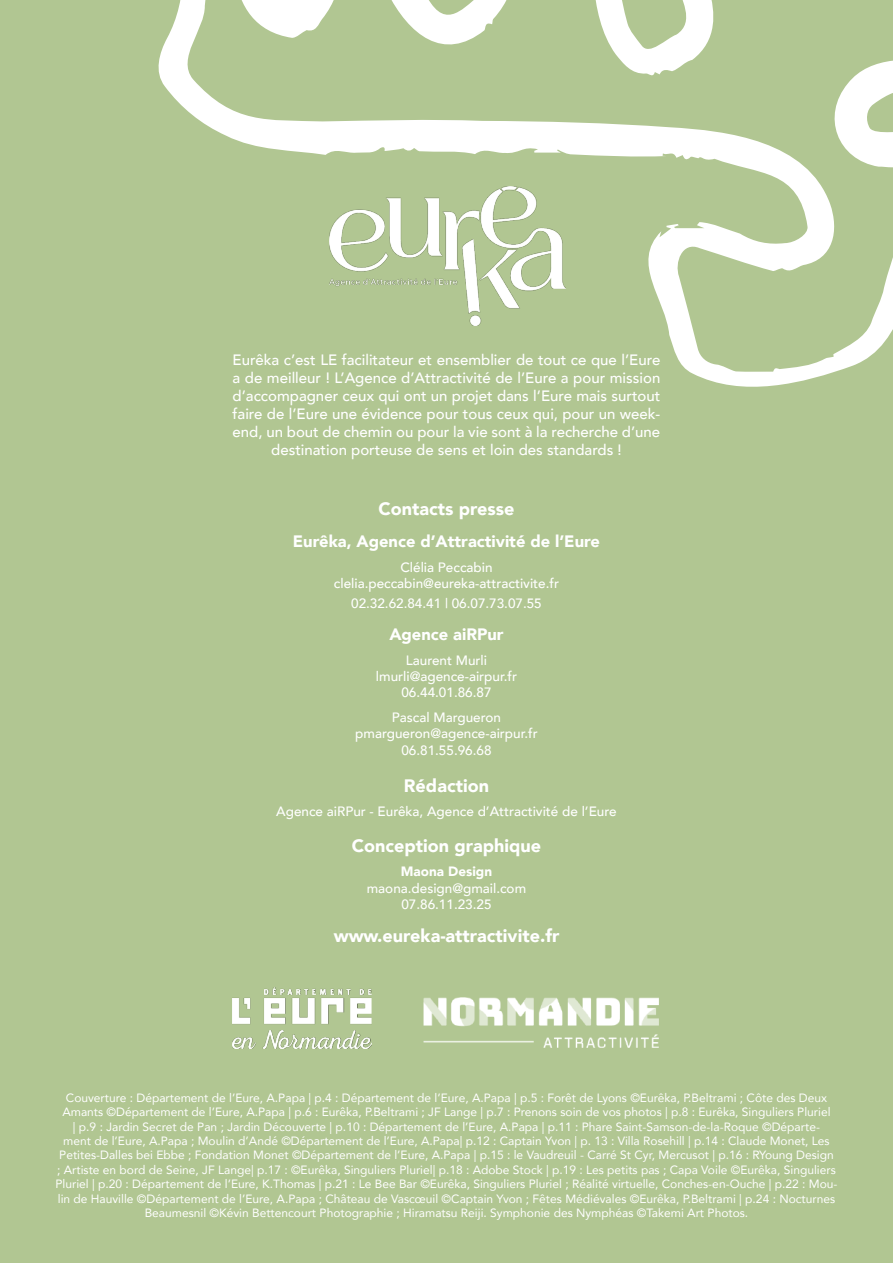
<style>
.page{position:relative;width:893px;height:1263px;background:#b1c692}
.page>*{position:absolute;margin:0;border:0;box-sizing:border-box;transform-origin:0 0}
.t1{font:900 18px "Avenir";color:#fff}
.t2{font:900 16.5px "Avenir";color:#fff}
.t3{font:500 15px/18px "Avenir";color:#fff;text-align:center}
.t4{font:500 13.5px/16.2px "Avenir";color:#fff;text-align:center}
.t5{font:900 13.5px "Avenir";color:#fff}
.t6{font:12px/14.4px "Avenir";color:#fff;text-align:center}
</style>
<div class="page">
<img style="left:233px;top:987px;width:138px;height:61px">
<img style="left:424px;top:997px;width:235px;height:50px">
<svg style="left:158px;top:0;width:735px;height:387px"></svg>
<p class="t3" style="left:233px;top:350px;width:429px">Eurêka c’est LE facilitateur et ensemblier de tout ce que l’Eure a de meilleur ! L’Agence d’Attractivité de l’Eure a pour mission d’accompagner ceux qui ont un projet dans l’Eure mais surtout faire de l’Eure une évidence pour tous ceux qui, pour un week&shy;end, un bout de chemin ou pour la vie sont à la recherche d’une destination porteuse de sens et loin des standards !</p>
<h1 class="t1" style="left:378px;top:493px;width:137px">Contacts presse</h1>
<h2 class="t2" style="left:293px;top:527px;width:309px">Eurêka, Agence d’Attractivité de l’Eure</h2>
<p class="t4" style="left:334px;top:558px;width:227px">Clélia Peccabin clelia.peccabin@eureka-attractivite.fr</p>
<p class="t4" style="left:351px;top:594px;width:192px">02.32.62.84.41 | 06.07.73.07.55</p>
<h2 class="t2" style="left:389px;top:620px;width:116px">Agence aiRPur</h2>
<p class="t4" style="left:376px;top:651px;width:143px">Laurent Murli lmurli@agence-airpur.fr<br>06.44.01.86.87</p>
<p class="t4" style="left:355px;top:709px;width:184px">Pascal Margueron pmargueron@agence-airpur.fr<br>06.81.55.96.68</p>
<h1 class="t1" style="left:404px;top:770px;width:86px">Rédaction</h1>
<p class="t4" style="left:276px;top:803px;width:342px">Agence aiRPur - Eurêka, Agence d’Attractivité de l’Eure</p>
<h1 class="t1" style="left:352px;top:830px;width:191px">Conception graphique</h1>
<p class="t5" style="left:401px;top:860px;width:93px">Maona Design</p>
<p class="t4" style="left:367px;top:879px;width:161px">maona.design@gmail.com<br>07.86.11.23.25</p>
<h1 class="t1" style="left:334px;top:920px;width:227px">www.eureka-attractivite.fr</h1>
<p class="t6" style="left:55px;top:1090px;width:783px">Couverture : Département de l’Eure, A.Papa | p.4 : Département de l’Eure, A.Papa | p.5 : Forêt de Lyons ©Eurêka, P.Beltrami ; Côte des Deux Amants ©Département de l’Eure, A.Papa | p.6 : Eurêka, P.Beltrami ; JF Lange | p.7 : Prenons soin de vos photos | p.8 : Eurêka, Singuliers Pluriel<br>| p.9 : Jardin Secret de Pan ; Jardin Découverte | p.10 : Département de l’Eure, A.Papa | p.11 : Phare Saint-Samson-de-la-Roque ©Départe-<br>ment de l’Eure, A.Papa ; Moulin d’Andé ©Département de l’Eure, A.Papa| p.12 : Captain Yvon | p. 13 : Villa Rosehill | p.14 : Claude Monet, Les Petites-Dalles bei Ebbe ; Fondation Monet ©Département de l’Eure, A.Papa | p.15 : le Vaudreuil - Carré St Cyr, Mercusot | p.16 : RYoung Design<br>; Artiste en bord de Seine, JF Lange| p.17 : ©Eurêka, Singuliers Pluriel| p.18 : Adobe Stock | p.19 : Les petits pas ; Capa Voile ©Eurêka, Singuliers Pluriel | p.20 : Département de l’Eure, K.Thomas | p.21 : Le Bee Bar ©Eurêka, Singuliers Pluriel ; Réalité virtuelle, Conches-en-Ouche | p.22 : Mou&shy;lin de Hauville ©Département de l’Eure, A.Papa ; Château de Vascœuil ©Captain Yvon ; Fêtes Médiévales ©Eurêka, P.Beltrami | p.24 : Nocturnes Beaumesnil ©Kévin Bettencourt Photographie ; Hiramatsu Reiji. Symphonie des Nymphéas ©Takemi Art Photos.</p>
</div>
